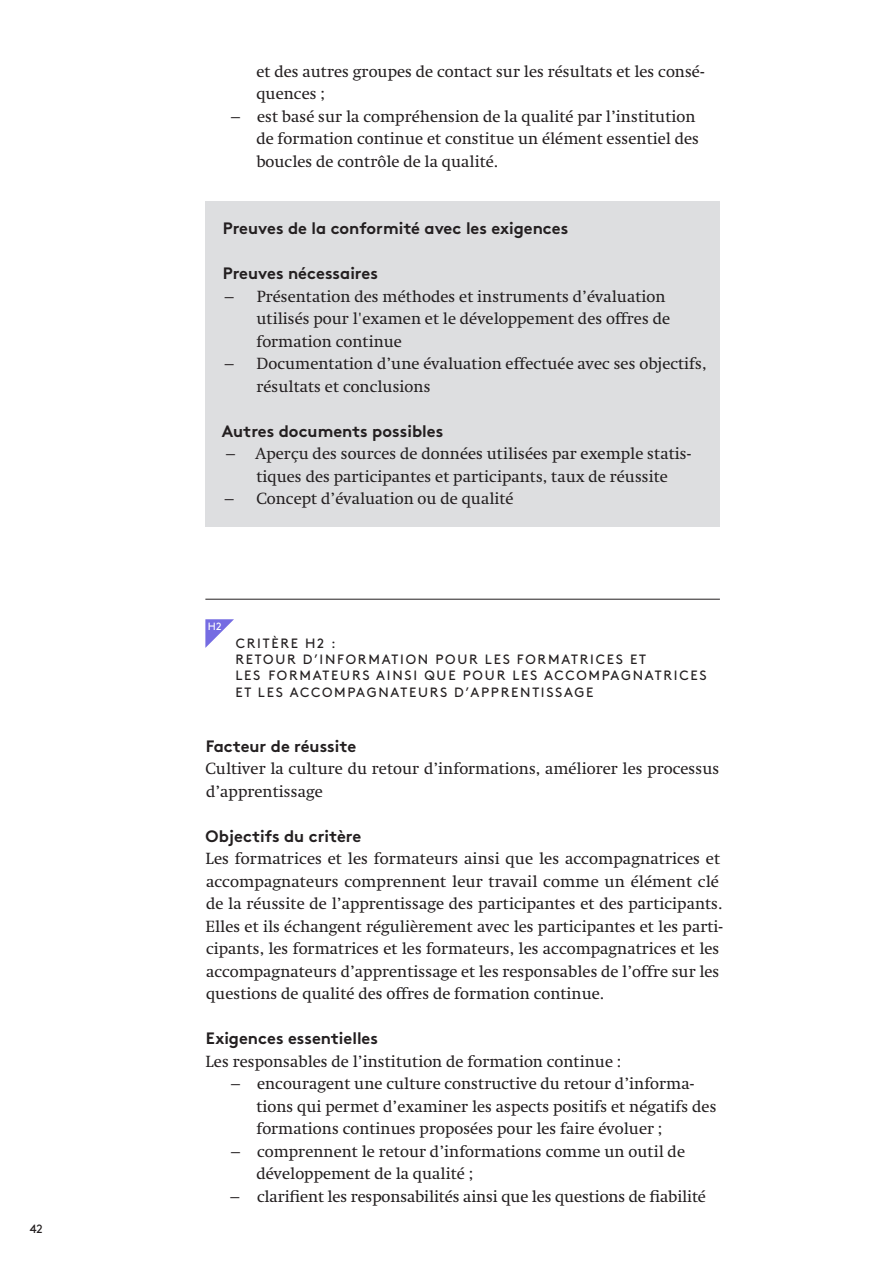
<style>
.page{position:relative;width:893px;height:1263px;background:#fff}
.page>*{position:absolute;margin:0;border:0;box-sizing:border-box;transform-origin:0 0}
.LAUFTEXT_BLOCKSATZ{font:16.5px/22.5px "Swift LT Pro";color:#231f20}
.ZWISCHENTITEL{font:700 16.5px "Brown Pro";color:#231f20}
.KRITERIUM{font:13.5px/16.2px "Brown Pro";letter-spacing:.13em;color:#231f20}
.t1{font:12px "Brown Pro";color:#231f20}
.GLOSSAR_Erklärung{font:10.5px "Brown Pro";color:#fff}
</style>
<div class="page">
<div style="left:205px;top:201px;width:514px;height:325px;background:#dddee0"></div>
<hr style="left:205px;top:599px;width:515px;height:1px;background:#231f20">
<svg style="left:205px;top:619px;width:29px;height:29px"></svg>
<p class="t1" style="left:30px;top:1220px;width:14px">42</p>
<p class="LAUFTEXT_BLOCKSATZ" style="left:256px;top:60px;width:450px">et des autres groupes de contact sur les résultats et les consé&shy;quences ;</p>
<p class="LAUFTEXT_BLOCKSATZ" style="left:256px;top:105px;width:444px;text-indent:-25px">– est basé sur la compréhension de la qualité par l’institution de formation continue et constitue un élément essentiel des boucles de contrôle de la qualité.</p>
<p class="ZWISCHENTITEL" style="left:223px;top:215px;width:347px">Preuves de la conformité avec les exigences</p>
<p class="ZWISCHENTITEL" style="left:223px;top:260px;width:157px">Preuves nécessaires</p>
<p class="LAUFTEXT_BLOCKSATZ" style="left:256px;top:285px;width:415px;text-indent:-32px">– Présentation des méthodes et instruments d’évaluation utilisés pour l'examen et le développement des offres de formation continue</p>
<p class="LAUFTEXT_BLOCKSATZ" style="left:256px;top:352px;width:452px;text-indent:-32px">– Documentation d’une évaluation effectuée avec ses objectifs, résultats et conclusions</p>
<p class="ZWISCHENTITEL" style="left:222px;top:417px;width:223px">Autres documents possibles</p>
<p class="LAUFTEXT_BLOCKSATZ" style="left:226px;top:442px;width:467px;text-align:center">– Aperçu des sources de données utilisées par exemple statis&shy;tiques des participantes et participants, taux de réussite</p>
<p class="LAUFTEXT_BLOCKSATZ" style="left:225px;top:487px;width:290px">– Concept d’évaluation ou de qualité</p>
<p class="GLOSSAR_Erklärung" style="left:208px;top:618px;width:15px">H2</p>
<p class="KRITERIUM" style="left:235px;top:634px;width:473px">CRITÈRE H2 :<br>RETOUR D’INFORMATION POUR LES FORMATRICES ET<br>LES FORMATEURS AINSI QUE POUR LES ACCOMPAGNATRICES ET LES ACCOMPAGNATEURS D’APPRENTISSAGE</p>
<p class="ZWISCHENTITEL" style="left:206px;top:732px;width:152px">Facteur de réussite</p>
<p class="LAUFTEXT_BLOCKSATZ" style="left:206px;top:757px;width:515px">Cultiver la culture du retour d’informations, améliorer les processus d’apprentissage</p>
<p class="ZWISCHENTITEL" style="left:206px;top:822px;width:157px">Objectifs du critère</p>
<p class="LAUFTEXT_BLOCKSATZ" style="left:206px;top:847px;width:519px">Les formatrices et les formateurs ainsi que les accompagnatrices et accompagnateurs comprennent leur travail comme un élément clé de la réussite de l’apprentissage des participantes et des participants.<br>Elles et ils échangent régulièrement avec les participantes et les parti&shy;cipants, les formatrices et les formateurs, les accompagnatrices et les accompagnateurs d’apprentissage et les responsables de l’offre sur les questions de qualité des offres de formation continue.</p>
<p class="ZWISCHENTITEL" style="left:206px;top:1025px;width:174px">Exigences essentielles</p>
<p class="LAUFTEXT_BLOCKSATZ" style="left:206px;top:1050px;width:417px">Les responsables de l’institution de formation continue :</p>
<p class="LAUFTEXT_BLOCKSATZ" style="left:256px;top:1072px;width:462px;text-indent:-25px">– encouragent une culture constructive du retour d’informa&shy;tions qui permet d’examiner les aspects positifs et négatifs des formations continues proposées pour les faire évoluer ;</p>
<p class="LAUFTEXT_BLOCKSATZ" style="left:256px;top:1140px;width:430px;text-indent:-25px">– comprennent le retour d’informations comme un outil de développement de la qualité ;</p>
<p class="LAUFTEXT_BLOCKSATZ" style="left:231px;top:1185px;width:477px">– clarifient les responsabilités ainsi que les questions de fiabilité</p>
</div>
